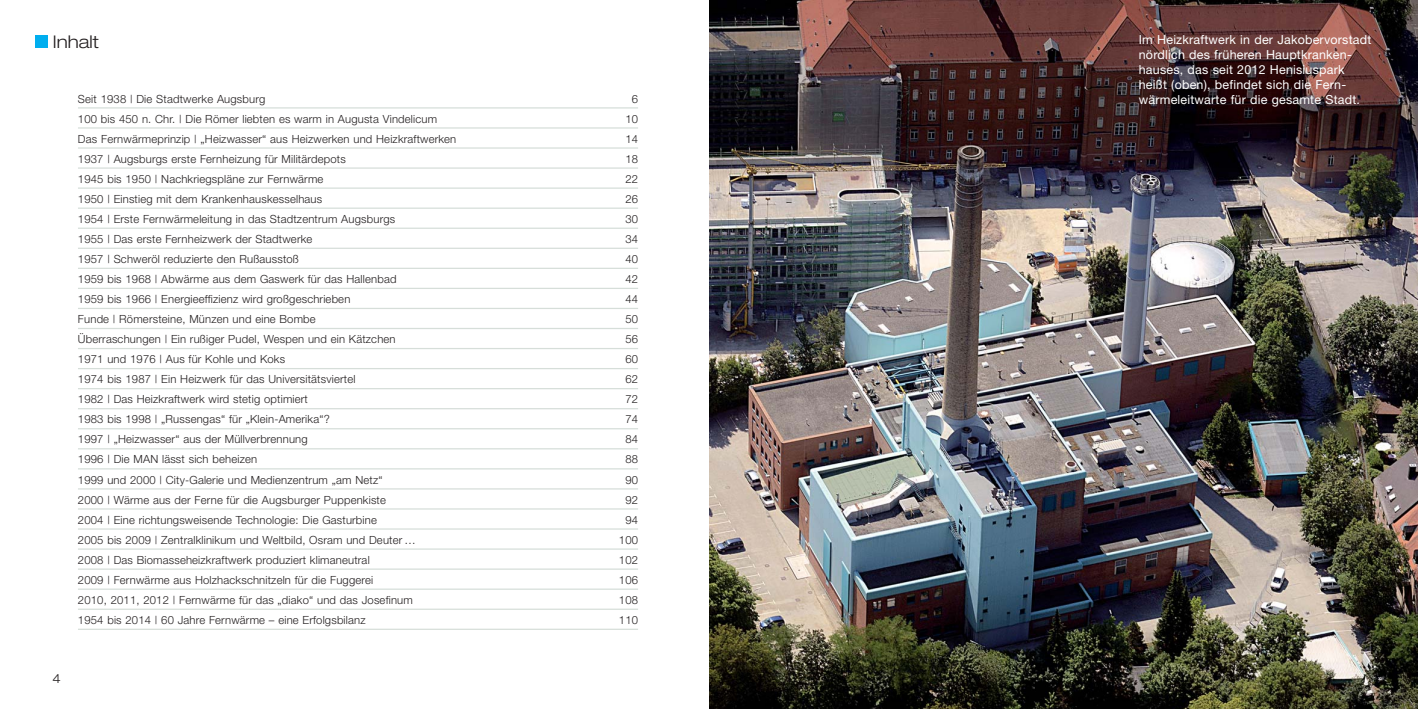
<style>
.page{position:relative;width:1418px;height:709px;background:#fff}
.page>*{position:absolute;margin:0;border:0;box-sizing:border-box;transform-origin:0 0}
.t1{font:300 expanded 17.5px "Helvetica Neue";color:#231f20}
.t2{font:12.5px/15px "Helvetica Neue";letter-spacing:.015em;color:#fff}
.t3{font:300 expanded 12.5px "Helvetica Neue";color:#231f20}
.t4{font:300 11.25px "Helvetica Neue";letter-spacing:.015em;color:#231f20}
</style>
<div class="page">
<img style="left:709px;top:0;width:708px;height:709px">
<hr style="left:78px;top:107px;width:560px;height:1px;background:#d6ded9">
<hr style="left:78px;top:127px;width:560px;height:2px;background:#d6ded9">
<hr style="left:78px;top:147px;width:560px;height:2px;background:#d6ded9">
<hr style="left:78px;top:167px;width:560px;height:2px;background:#d6ded9">
<hr style="left:78px;top:187px;width:560px;height:2px;background:#d6ded9">
<hr style="left:78px;top:207px;width:560px;height:2px;background:#d6ded9">
<hr style="left:78px;top:228px;width:560px;height:1px;background:#d6ded9">
<hr style="left:78px;top:248px;width:560px;height:1px;background:#d6ded9">
<hr style="left:78px;top:268px;width:560px;height:1px;background:#d6ded9">
<hr style="left:78px;top:288px;width:560px;height:1px;background:#d6ded9">
<hr style="left:78px;top:308px;width:560px;height:1px;background:#d6ded9">
<hr style="left:78px;top:328px;width:560px;height:1px;background:#d6ded9">
<hr style="left:78px;top:348px;width:560px;height:1px;background:#d6ded9">
<hr style="left:78px;top:368px;width:560px;height:1px;background:#d6ded9">
<hr style="left:78px;top:388px;width:560px;height:1px;background:#d6ded9">
<hr style="left:78px;top:408px;width:560px;height:1px;background:#d6ded9">
<hr style="left:78px;top:428px;width:560px;height:1px;background:#d6ded9">
<hr style="left:78px;top:448px;width:560px;height:1px;background:#d6ded9">
<hr style="left:78px;top:468px;width:560px;height:1px;background:#d6ded9">
<hr style="left:78px;top:488px;width:560px;height:1px;background:#d6ded9">
<hr style="left:78px;top:508px;width:560px;height:1px;background:#d6ded9">
<hr style="left:78px;top:528px;width:560px;height:1px;background:#d6ded9">
<hr style="left:78px;top:548px;width:560px;height:1px;background:#d6ded9">
<hr style="left:78px;top:568px;width:560px;height:1px;background:#d6ded9">
<hr style="left:78px;top:588px;width:560px;height:2px;background:#d6ded9">
<hr style="left:78px;top:608px;width:560px;height:2px;background:#d6ded9">
<hr style="left:78px;top:628px;width:560px;height:2px;background:#d6ded9">
<div style="left:35px;top:36px;width:13px;height:12px;background:#00aeef"></div>
<h1 class="t1" style="left:53px;top:36px;width:47px">Inhalt</h1>
<p class="t2" style="left:1138px;top:34px;width:234px">Im Heizkraftwerk in der Jakobervorstadt nördlich des früheren Hauptkranken - hauses, das seit 2012 Henisiuspark heißt (oben), befindet sich die Fern - wärmeleitwarte für die gesamte Stadt.</p>
<p class="t4" style="left:78px;top:94px;width:189px">Seit 1938 | Die Stadtwerke Augsburg</p>
<p class="t4" style="left:632px;top:94px;width:8px">6</p>
<p class="t4" style="left:78px;top:114px;width:360px">100 bis 450 n. Chr. | Die Römer liebten es warm in Augusta Vindelicum</p>
<p class="t4" style="left:625px;top:114px;width:14px">10</p>
<p class="t4" style="left:78px;top:135px;width:380px">Das Fernwärmeprinzip | „Heizwasser“ aus Heizwerken und Heizkraftwerken</p>
<p class="t4" style="left:625px;top:135px;width:14px">14</p>
<p class="t4" style="left:78px;top:155px;width:269px">1937 | Augsburgs erste Fernheizung für Militärdepots</p>
<p class="t4" style="left:625px;top:155px;width:14px">18</p>
<p class="t4" style="left:78px;top:175px;width:247px">1945 bis 1950 | Nachkriegspläne zur Fernwärme</p>
<p class="t4" style="left:625px;top:175px;width:14px">22</p>
<p class="t4" style="left:78px;top:195px;width:246px">1950 | Einstieg mit dem Krankenhauskesselhaus</p>
<p class="t4" style="left:625px;top:195px;width:14px">26</p>
<p class="t4" style="left:78px;top:215px;width:319px">1954 | Erste Fernwärmeleitung in das Stadtzentrum Augsburgs</p>
<p class="t4" style="left:625px;top:215px;width:14px">30</p>
<p class="t4" style="left:78px;top:235px;width:236px">1955 | Das erste Fernheizwerk der Stadtwerke</p>
<p class="t4" style="left:625px;top:235px;width:14px">34</p>
<p class="t4" style="left:78px;top:255px;width:222px">1957 | Schweröl reduzierte den Rußausstoß</p>
<p class="t4" style="left:625px;top:255px;width:14px">40</p>
<p class="t4" style="left:78px;top:275px;width:320px">1959 bis 1968 | Abwärme aus dem Gaswerk für das Hallenbad</p>
<p class="t4" style="left:625px;top:275px;width:14px">42</p>
<p class="t4" style="left:78px;top:295px;width:274px">1959 bis 1966 | Energieeffizienz wird großgeschrieben</p>
<p class="t4" style="left:625px;top:295px;width:14px">44</p>
<p class="t4" style="left:78px;top:315px;width:239px">Funde | Römersteine, Münzen und eine Bombe</p>
<p class="t4" style="left:625px;top:315px;width:14px">50</p>
<p class="t4" style="left:78px;top:335px;width:319px">Überraschungen | Ein rußiger Pudel, Wespen und ein Kätzchen</p>
<p class="t4" style="left:625px;top:335px;width:14px">56</p>
<p class="t4" style="left:78px;top:355px;width:209px">1971 und 1976 | Aus für Kohle und Koks</p>
<p class="t4" style="left:625px;top:355px;width:14px">60</p>
<p class="t4" style="left:78px;top:375px;width:279px">1974 bis 1987 | Ein Heizwerk für das Universitätsviertel</p>
<p class="t4" style="left:625px;top:375px;width:14px">62</p>
<p class="t4" style="left:78px;top:395px;width:231px">1982 | Das Heizkraftwerk wird stetig optimiert</p>
<p class="t4" style="left:625px;top:395px;width:14px">72</p>
<p class="t4" style="left:78px;top:415px;width:253px">1983 bis 1998 | „Russengas“ für „Klein-Amerika“?</p>
<p class="t4" style="left:625px;top:415px;width:14px">74</p>
<p class="t4" style="left:78px;top:435px;width:231px">1997 | „Heizwasser“ aus der Müllverbrennung</p>
<p class="t4" style="left:625px;top:435px;width:14px">84</p>
<p class="t4" style="left:78px;top:455px;width:181px">1996 | Die MAN lässt sich beheizen</p>
<p class="t4" style="left:625px;top:455px;width:14px">88</p>
<p class="t4" style="left:78px;top:475px;width:306px">1999 und 2000 | City-Galerie und Medienzentrum „am Netz“</p>
<p class="t4" style="left:625px;top:475px;width:14px">90</p>
<p class="t4" style="left:78px;top:495px;width:309px">2000 | Wärme aus der Ferne für die Augsburger Puppenkiste</p>
<p class="t4" style="left:625px;top:495px;width:14px">92</p>
<p class="t4" style="left:78px;top:515px;width:300px">2004 | Eine richtungsweisende Technologie: Die Gasturbine</p>
<p class="t4" style="left:625px;top:515px;width:14px">94</p>
<p class="t4" style="left:78px;top:535px;width:339px">2005 bis 2009 | Zentralklinikum und Weltbild, Osram und Deuter …</p>
<p class="t4" style="left:619px;top:535px;width:21px">100</p>
<p class="t4" style="left:78px;top:555px;width:293px">2008 | Das Biomasseheizkraftwerk produziert klimaneutral</p>
<p class="t4" style="left:619px;top:555px;width:21px">102</p>
<p class="t4" style="left:78px;top:575px;width:296px">2009 | Fernwärme aus Holzhackschnitzeln für die Fuggerei</p>
<p class="t4" style="left:619px;top:575px;width:21px">106</p>
<p class="t4" style="left:78px;top:596px;width:336px">2010, 2011, 2012 | Fernwärme für das „diako“ und das Josefinum</p>
<p class="t4" style="left:619px;top:596px;width:21px">108</p>
<p class="t4" style="left:78px;top:616px;width:289px">1954 bis 2014 | 60 Jahre Fernwärme – eine Erfolgsbilanz</p>
<p class="t4" style="left:619px;top:616px;width:21px">110</p>
<p class="t3" style="left:53px;top:673px;width:10px">4</p>
</div>
